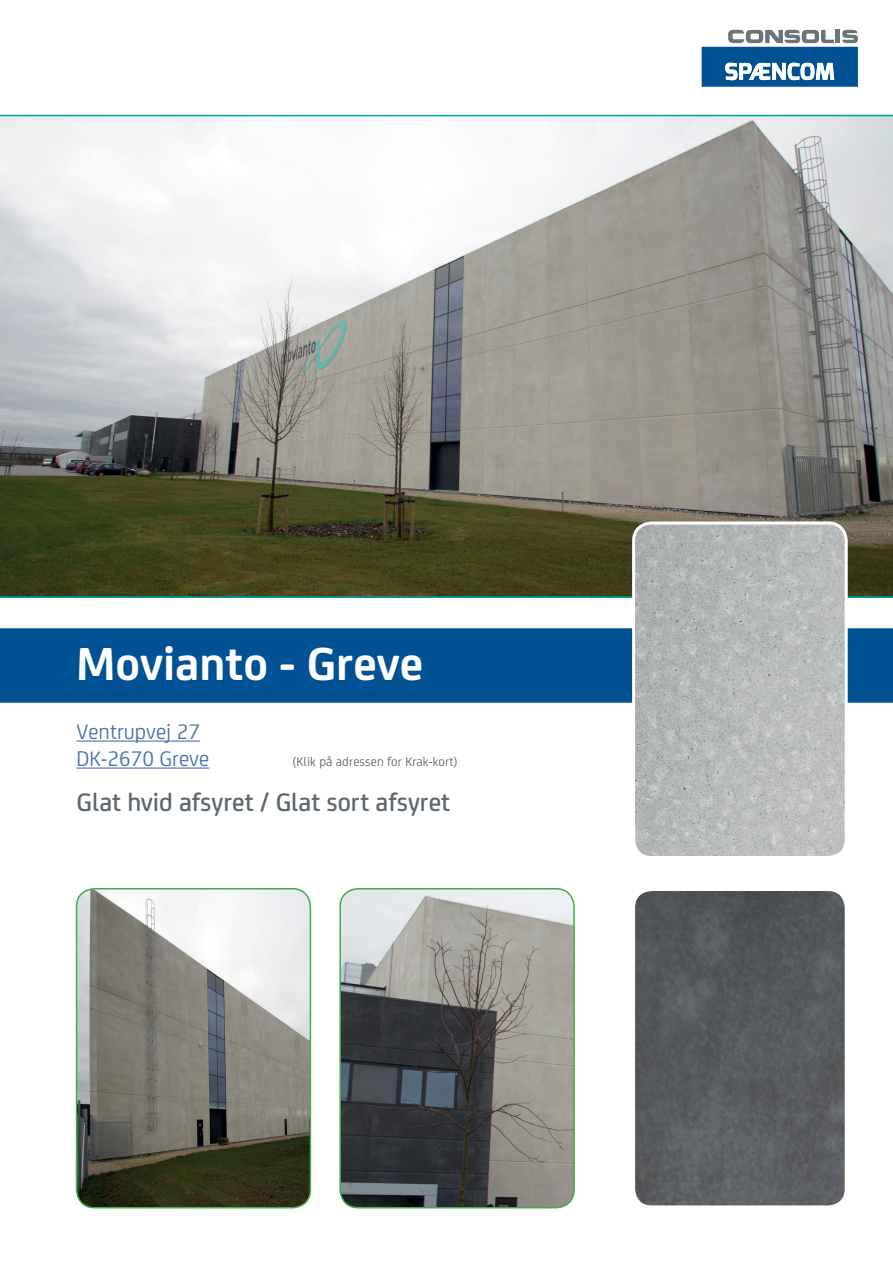
<style>
.page{position:relative;width:893px;height:1263px;background:#fff}
.page>*{position:absolute;margin:0;border:0;box-sizing:border-box;transform-origin:0 0}
.t1{font:700 49.5px "FS Joey";color:#fff}
.t2{font:500 27px "FS Joey";color:#5c666e}
.t3{font:22.5px/27px "FS Joey";color:#4d72ac}
.t4{font:13.5px "FS Joey";letter-spacing:.01em;color:#5c666e}
</style>
<div class="page">
<div style="left:0;top:628px;width:893px;height:75px;background:#005294"></div>
<svg style="left:702px;top:30px;width:156px;height:57px"></svg>
<img style="left:0;top:116px;width:893px;height:480px">
<hr style="left:0;top:115px;width:893px;height:1px;background:#00a2b1">
<hr style="left:0;top:596px;width:893px;height:2px;background:#00a2b1">
<hr style="left:77px;top:740px;width:123px;height:2px;background:#4d72ac">
<hr style="left:77px;top:767px;width:132px;height:2px;background:#4d72ac">
<img style="left:341px;top:889px;width:233px;height:319px">
<div style="left:339px;top:888px;width:236px;height:320px;border:2px solid #45aa48;border-radius:18px"></div>
<img style="left:77px;top:889px;width:233px;height:319px">
<div style="left:76px;top:888px;width:235px;height:320px;border:2px solid #45aa48;border-radius:18px"></div>
<img style="left:634px;top:523px;width:212px;height:332px">
<div style="left:632px;top:521px;width:216px;height:338px;border:3px solid #fff;border-radius:18px"></div>
<img style="left:636px;top:892px;width:208px;height:312px">
<div style="left:632px;top:888px;width:216px;height:320px;border:3px solid #fff;border-radius:18px"></div>
<h1 class="t1" style="left:77px;top:627px;width:348px">Movianto - Greve</h1>
<p class="t3" style="left:77px;top:716px;width:134px">Ventrupvej 27<br>DK-2670 Greve</p>
<p class="t4" style="left:293px;top:752px;width:167px">(Klik på adressen for Krak-kort)</p>
<p class="t2" style="left:77px;top:782px;width:375px">Glat hvid afsyret / Glat sort afsyret</p>
</div>
